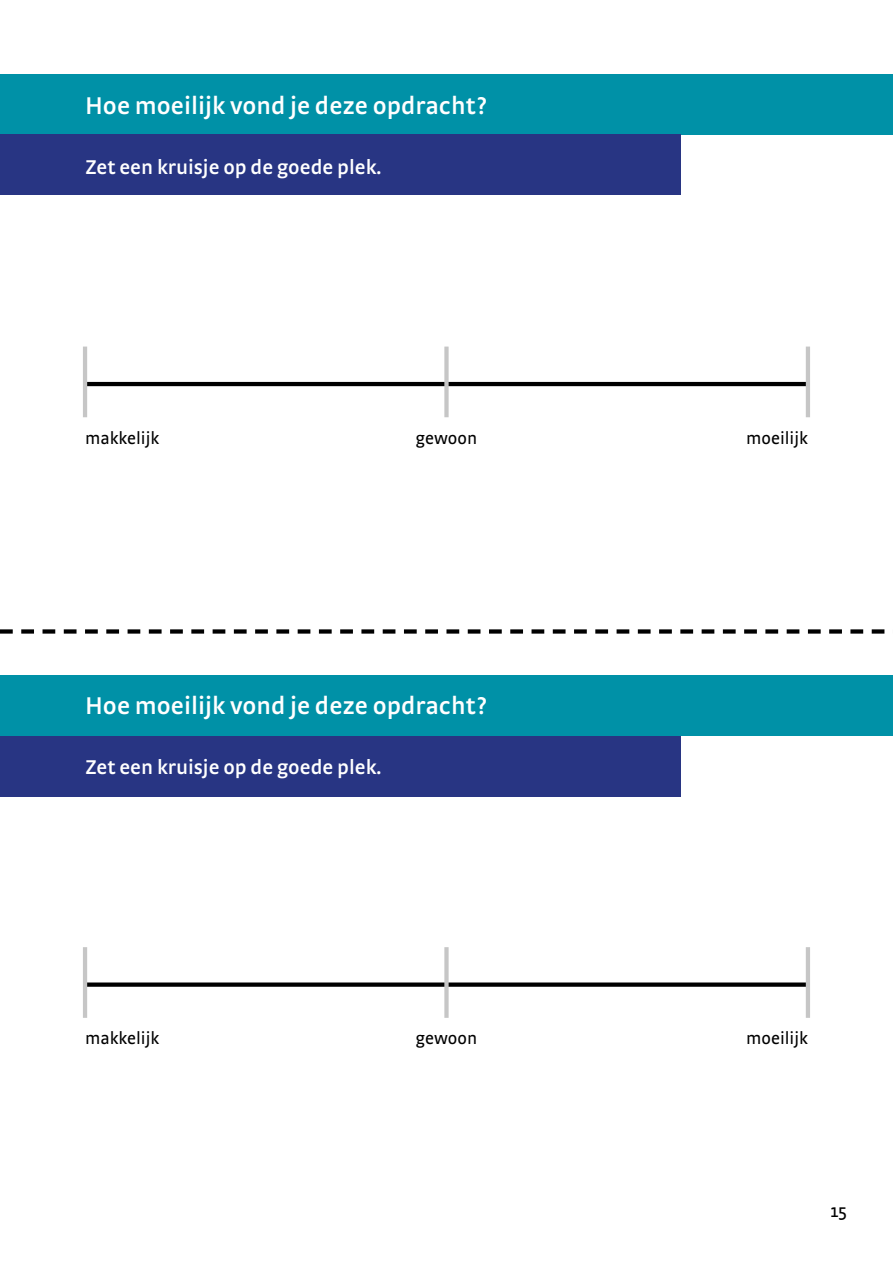
<style>
.page{position:relative;width:893px;height:1263px;background:#fff}
.page>*{position:absolute;margin:0;border:0;box-sizing:border-box;transform-origin:0 0}
.t1{font:600 25.5px "Strada OT";color:#fff}
.t2{font:600 21px "Strada OT";color:#fff}
.t3{font:18.6px "Strada OT";color:#000}
.t4{font:18px "Strada OT";color:#000}
</style>
<div class="page">
<div style="left:0;top:74px;width:893px;height:61px;background:#0091a7"></div>
<div style="left:0;top:675px;width:893px;height:61px;background:#0091a7"></div>
<div style="left:0;top:134px;width:680px;height:61px;background:#283583"></div>
<div style="left:0;top:736px;width:680px;height:61px;background:#283583"></div>
<hr style="left:85px;top:382px;width:723px;height:4px;background:#000">
<div style="left:85px;top:982px;width:723px;height:5px;background:#000"></div>
<div style="left:444px;top:347px;width:5px;height:70px;background:#c6c6c6"></div>
<div style="left:444px;top:947px;width:5px;height:71px;background:#c6c6c6"></div>
<hr style="left:83px;top:347px;width:4px;height:70px;background:#c6c6c6">
<hr style="left:83px;top:947px;width:4px;height:71px;background:#c6c6c6">
<hr style="left:806px;top:347px;width:4px;height:70px;background:#c6c6c6">
<hr style="left:806px;top:947px;width:4px;height:71px;background:#c6c6c6">
<svg style="left:0;top:629px;width:885px;height:5px"></svg>
<p class="t1" style="left:85px;top:91px;width:404px">Hoe moeilijk vond je deze opdracht?</p>
<p class="t2" style="left:85px;top:155px;width:298px">Zet een kruisje op de goede plek.</p>
<p class="t4" style="left:85px;top:428px;width:76px">makkelijk</p>
<p class="t4" style="left:416px;top:428px;width:63px">gewoon</p>
<p class="t1" style="left:85px;top:691px;width:404px">Hoe moeilijk vond je deze opdracht?</p>
<p class="t2" style="left:85px;top:755px;width:298px">Zet een kruisje op de goede plek.</p>
<p class="t4" style="left:85px;top:1028px;width:76px">makkelijk</p>
<p class="t4" style="left:416px;top:1028px;width:63px">gewoon</p>
<p class="t4" style="left:746px;top:428px;width:63px">moeilijk</p>
<p class="t4" style="left:746px;top:1028px;width:63px">moeilijk</p>
<p class="t3" style="left:830px;top:1200px;width:18px">15</p>
</div>
